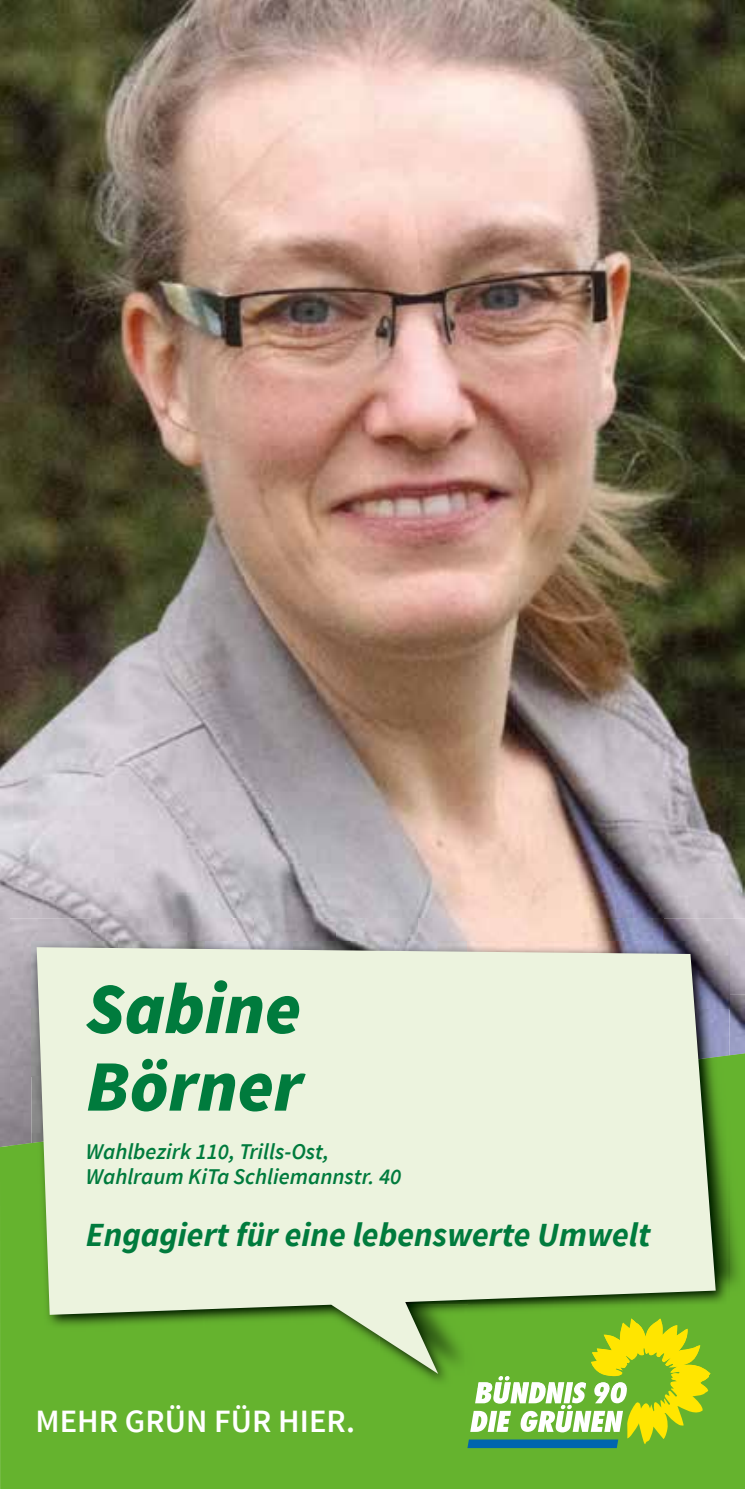
<style>
.page{position:relative;width:745px;height:1489px;background:#fff}
.page>*{position:absolute;margin:0;border:0;box-sizing:border-box;transform-origin:0 0}
.t1{font:italic 900 72.5px/77.5px "Source Sans Pro";color:#007b3d}
.t2{font:italic 700 33.75px "Source Sans Pro";color:#007b3d}
.t3{font:600 32.5px "Source Sans Pro";color:#fff}
.t4{font:italic 600 22.5px/25px "Source Sans Pro";color:#007b3d}
</style>
<div class="page">
<img style="left:0;top:0;width:744px;height:1053px">
<div style="left:0;top:1053px;width:744px;height:435px;background:#65b32e"></div>
<img style="left:10px;top:918px;width:81px;height:76px">
<img style="left:91px;top:918px;width:572px;height:23px">
<img style="left:663px;top:918px;width:81px;height:76px">
<img style="left:10px;top:994px;width:21px;height:149px">
<img style="left:729px;top:994px;width:15px;height:59px">
<img style="left:729px;top:1053px;width:15px;height:252px">
<div style="left:10px;top:1143px;width:21px;height:162px;background:#65b32e"></div>
<div style="left:10px;top:1305px;width:81px;height:84px;background:#65b32e"></div>
<img style="left:91px;top:1387px;width:376px;height:2px">
<img style="left:710px;top:1305px;width:34px;height:84px">
<img style="left:31px;top:941px;width:698px;height:67px">
<img style="left:715px;top:1008px;width:14px;height:47px">
<img style="left:31px;top:1075px;width:6px;height:63px">
<img style="left:715px;top:1055px;width:14px;height:83px">
<img style="left:31px;top:1138px;width:698px;height:249px">
<svg style="left:467px;top:1373px;width:243px;height:74px"></svg>
<svg style="left:37px;top:947px;width:678px;height:426px;background:#d3e3bd"></svg>
<h1 class="t1" style="left:86px;top:969px;width:218px">Sabine<br>Börner</h1>
<p class="t4" style="left:86px;top:1139px;width:316px">Wahlbezirk 110, Trills-Ost,<br>Wahlraum KiTa Schliemannstr. 40</p>
<h2 class="t2" style="left:86px;top:1213px;width:565px">Engagiert für eine lebenswerte Umwelt</h2>
<h3 class="t3" style="left:35px;top:1400px;width:321px">MEHR GRÜN FÜR HIER.</h3>
</div>
